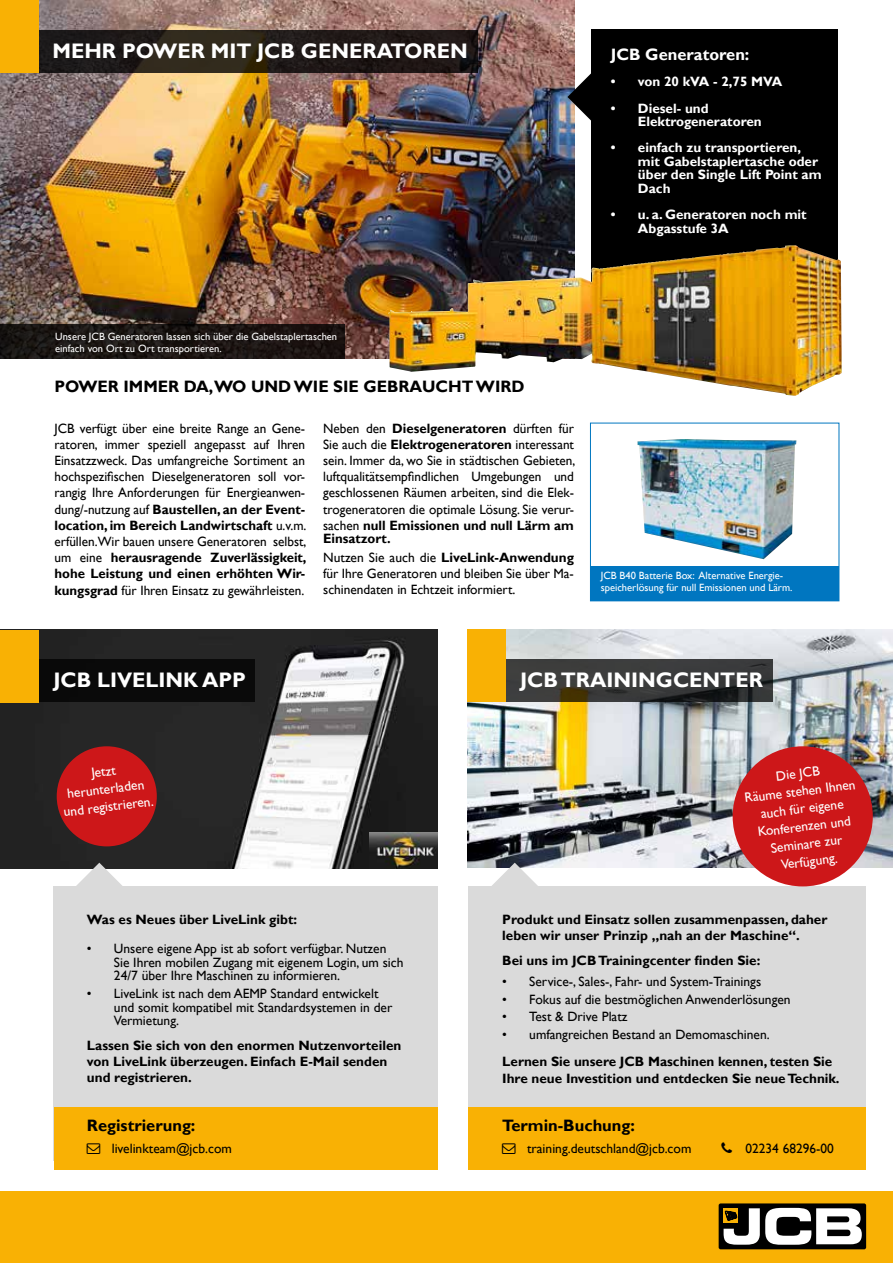
<style>
.page{position:relative;width:893px;height:1263px;background:#fff}
.page>*{position:absolute;margin:0;border:0;box-sizing:border-box;transform-origin:0 0}
.t1{font:700 21px "Gill Sans";color:#fff}
.t2{font:700 16.5px "Gill Sans";color:#000}
.t3{font:700 16.5px "Gill Sans";color:#fff}
.t4{font:13.5px/16.2px "Gill Sans";color:#000}
.t5{font:700 13.5px/16.2px "Gill Sans";color:#000}
.t6{font:700 13.5px/13.5px "Gill Sans";color:#fff}
.t7{font:13.5px/17.7px "Gill Sans";color:#fff;text-align:center}
.t8{font:10.5px/12px "Gill Sans";color:#fff}
.s1{font-weight:700}
.s2{font-weight:400}
</style>
<div class="page">
<div style="left:0;top:1191px;width:893px;height:72px;background:#f9b104"></div>
<div style="left:719px;top:1203px;width:147px;height:46px;background:#000;border-radius:2px"></div>
<div style="left:723px;top:1208px;width:15px;height:15px;background:#f9b104"></div>
<svg style="left:724px;top:1208px;width:138px;height:37px"></svg>
<div style="left:591px;top:30px;width:247px;height:258px;background:#000"></div>
<img style="left:0;top:0;width:574px;height:359px">
<svg style="left:38px;top:30px;width:440px;height:42px;background:#251e18"></svg>
<img style="left:1px;top:630px;width:437px;height:238px">
<img style="left:370px;top:832px;width:68px;height:36px">
<img style="left:637px;top:439px;width:159px;height:120px">
<img style="left:0;top:675px;width:1px;height:239px">
<svg style="left:567px;top:73px;width:24px;height:48px"></svg>
<img style="left:388px;top:245px;width:454px;height:151px">
<div style="left:0;top:0;width:38px;height:72px;background:#f9b104"></div>
<img style="left:468px;top:629px;width:425px;height:238px">
<div style="left:53px;top:887px;width:385px;height:274px;background:#dadada"></div>
<div style="left:468px;top:887px;width:398px;height:274px;background:#dadada"></div>
<div style="left:468px;top:1107px;width:398px;height:62px;background:#f9b104"></div>
<div style="left:54px;top:1107px;width:384px;height:62px;background:#f9b104"></div>
<svg style="left:75px;top:863px;width:48px;height:24px"></svg>
<svg style="left:491px;top:863px;width:48px;height:24px"></svg>
<svg style="left:506px;top:659px;width:267px;height:43px;background:#373736"></svg>
<div style="left:38px;top:659px;width:217px;height:43px;background:#0a0a0a"></div>
<svg style="left:0;top:324px;width:345px;height:35px;background:#1a1512"></svg>
<div style="left:590px;top:566px;width:249px;height:35px;background:#0076c0"></div>
<div style="left:733px;top:746px;width:140px;height:140px;background:#cd1719;border-radius:50%"></div>
<div style="left:57px;top:746px;width:100px;height:100px;background:#cd1719;border-radius:50%"></div>
<div style="left:468px;top:629px;width:38px;height:73px;background:#f9b104"></div>
<div style="left:0;top:630px;width:38px;height:72px;background:#f9b104"></div>
<h1 class="t1" style="left:53px;top:38px;width:417px">MEHR POWER MIT JCB GENERATOREN</h1>
<p class="t3" style="left:611px;top:45px;width:140px">JCB Generatoren:</p>
<p class="t6" style="left:611px;top:75px;width:173px">• von 20 kVA - 2,75 MVA</p>
<p class="t6" style="left:638px;top:102px;width:125px;text-indent:-27px">• Diesel- und<br>Elektrogeneratoren</p>
<p class="t6" style="left:638px;top:141px;width:185px;text-indent:-27px">• einfach zu transportieren, mit Gabelstaplertasche oder über den Single Lift Point am<br>Dach</p>
<p class="t6" style="left:638px;top:208px;width:170px;text-indent:-27px">• u. a. Generatoren noch mit<br>Abgasstufe 3A</p>
<p class="t8" style="left:55px;top:330px;width:283px">Unsere JCB Generatoren lassen sich über die Gabelstaplertaschen einfach von Ort zu Ort transportieren.</p>
<p class="t2" style="left:54px;top:376px;width:472px">POWER IMMER DA,WO UND WIE SIE GEBRAUCHT WIRD</p>
<p class="t4" style="left:54px;top:420px;width:254px;text-align:justify">JCB verfügt über eine breite Range an Gene&shy;ratoren, immer speziell angepasst auf Ihren Einsatzzweck. Das umfangreiche Sortiment an hochspezifischen Dieselgeneratoren soll vor&shy;rangig Ihre Anforderungen für Energieanwen&shy;dung/-nutzung auf <span class="s1">Baustellen, an der Event&shy;location, im Bereich Landwirtschaft</span> u.v.m. erfüllen.Wir bauen unsere Generatoren selbst, um eine <span class="s1">herausragende Zuverlässigkeit, hohe Leistung und einen erhöhten Wir&shy;kungsgrad</span> für Ihren Einsatz zu gewährleisten.</p>
<p class="t4" style="left:323px;top:420px;width:254px;text-align:justify">Neben den <span class="s1">Dieselgeneratoren</span> dürften für Sie auch die <span class="s1">Elektrogeneratoren</span> interessant sein. Immer da, wo Sie in städtischen Gebieten, luftqualitätsempfindlichen Umgebungen und geschlossenen Räumen arbeiten, sind die Elek&shy;trogeneratoren die optimale Lösung. Sie verur&shy;sachen <span class="s1">null Emissionen und null Lärm am</span></p>
<p class="t5" style="left:323px;top:530px;width:252px;line-height:18.8px">Einsatzort.<br><span class="s2">Nutzen Sie auch die</span> LiveLink-Anwendung</p>
<p class="t4" style="left:323px;top:566px;width:252px">für Ihre Generatoren und bleiben Sie über Ma&shy;schinendaten in Echtzeit informiert.</p>
<p class="t8" style="left:601px;top:570px;width:193px">JCB B40 Batterie Box: Alternative Energie&shy;speicherlösung für null Emissionen und Lärm.</p>
<h1 class="t1" style="left:54px;top:668px;width:194px">JCB LIVELINK APP</h1>
<h1 class="t1" style="left:520px;top:668px;width:244px">JCB TRAININGCENTER</h1>
<p class="t7" style="left:58px;top:768px;width:92px;rotate:-7deg">Jetzt herunterladen und registrieren.</p>
<p class="t5" style="left:87px;top:911px;width:212px">Was es Neues über LiveLink gibt:</p>
<p class="t4" style="left:114px;top:942px;width:291px;line-height:13.5px;text-indent:-27px">• Unsere eigene App ist ab sofort verfügbar. Nutzen<br>Sie Ihren mobilen Zugang mit eigenem Login, um sich<br>24/7 über Ihre Maschinen zu informieren.</p>
<p class="t4" style="left:114px;top:987px;width:280px;line-height:13.5px;text-indent:-27px">• LiveLink ist nach dem AEMP Standard entwickelt und somit kompatibel mit Standardsystemen in der<br>Vermietung.</p>
<p class="t5" style="left:87px;top:1037px;width:316px">Lassen Sie sich von den enormen Nutzenvorteilen von LiveLink überzeugen. Einfach E-Mail senden und registrieren.</p>
<p class="t2" style="left:87px;top:1115px;width:110px">Registrierung:</p>
<p class="t4" style="left:112px;top:1141px;width:122px">livelinkteam@jcb.com</p>
<p class="t7" style="left:741px;top:772px;width:113px;rotate:-7deg">Die JCB<br>Räume stehen Ihnen auch für eigene<br>Konferenzen und<br>Seminare zur<br>Verfügung.</p>
<p class="t5" style="left:502px;top:911px;width:327px">Produkt und Einsatz sollen zusammenpassen, daher leben wir unser Prinzip „nah an der Maschine“.</p>
<p class="t5" style="left:502px;top:953px;width:260px">Bei uns im JCB Trainingcenter finden Sie:</p>
<p class="t4" style="left:502px;top:973px;width:260px">• Service-, Sales-, Fahr- und System-Trainings</p>
<p class="t4" style="left:502px;top:991px;width:290px">• Fokus auf die bestmöglichen Anwenderlösungen</p>
<p class="t4" style="left:502px;top:1009px;width:127px">• Test &amp; Drive Platz</p>
<p class="t4" style="left:502px;top:1026px;width:269px">• umfangreichen Bestand an Demomaschinen.</p>
<p class="t5" style="left:502px;top:1054px;width:339px">Lernen Sie unsere JCB Maschinen kennen, testen Sie<br>Ihre neue Investition und entdecken Sie neue Technik.</p>
<p class="t2" style="left:502px;top:1115px;width:134px">Termin-Buchung:</p>
<p class="t4" style="left:527px;top:1141px;width:166px">training.deutschland@jcb.com</p>
<p class="t4" style="left:745px;top:1141px;width:90px">02234 68296-00</p>
</div>
